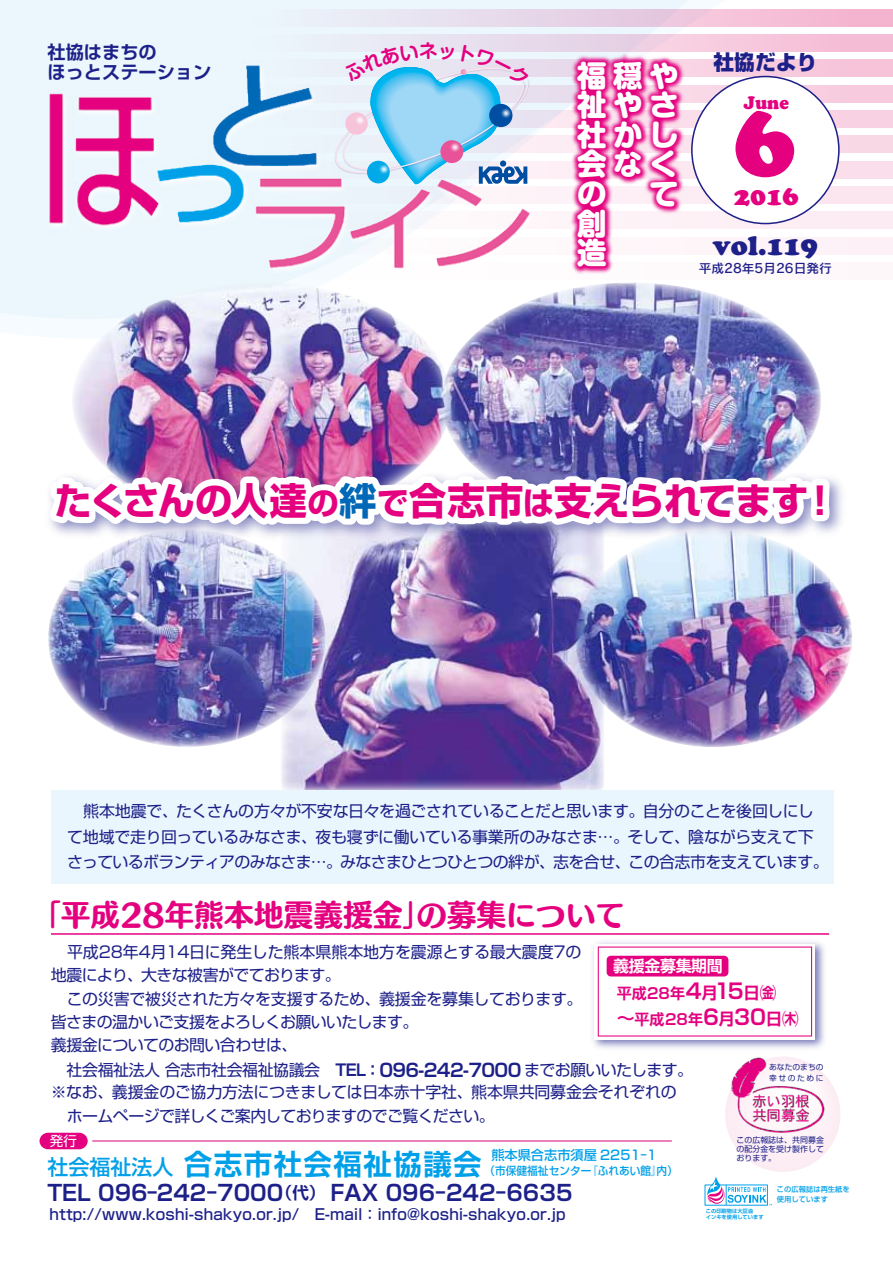
<style>
.page{position:relative;width:893px;height:1263px;background:#fff}
.page>*{position:absolute;margin:0;border:0;box-sizing:border-box;transform-origin:0 0}
.t1{font:97.5px "Cooper Black Std";color:#e4007f}
.t2{font:700 37.5px "Shin Go Pro";letter-spacing:-.03em;color:#e4007f}
.t3{font:29.7px "Humming Std E";color:#e4007f}
.t4{font:800 29.55px/29.5px "Shin M Go Pro";color:#fff}
.t5{font:700 28.5px "Shin Go Pro De";letter-spacing:.05em;color:#00a0e9}
.t6{font:27px "Cooper Black Std";color:#1d2088}
.t7{font:25.5px "Cooper Black Std";color:#e4007f}
.t8{font:700 21.75px "Shin Go Pro De";color:#1d2088}
.t9{font:500 21px "Shin Go Pro";color:#00a0e9}
.t10{font:700 21px "Shin Go Pro De";color:#e4007f}
.t11{font:800 20.7px "Shin Go Pro";color:#1d2088}
.t12{font:700 18.15px "Shin Go Pro De";color:#1d2088}
.t13{font:700 18px "Shin Go Pro De";letter-spacing:-.035em;color:#1d2088}
.t14{font:18px "Cooper Black Std";color:#e4007f;scale:.95 1}
.t15{font:700 18px "Shin Go Pro De";color:#e4007f}
.t16{font:700 16.5px "Shin Go Pro De";color:#e4007f}
.t17{font:700 16.5px "Shin Go Pro De";color:#1d2088}
.t18{font:15.9px/25.5px "Shin Go Pro";letter-spacing:-.025em;color:#1d2088}
.t19{font:15.9px "Shin Go Pro";letter-spacing:-.005em;color:#1d2088}
.t20{font:700 15.9px "Shin Go Pro De";letter-spacing:-.02em;color:#fff}
.t21{font:500 15px "Shin Go Pro";letter-spacing:.015em;color:#1d2088}
.t22{font:700 15px "Shin Go Pro De";letter-spacing:.015em;color:#e4007f}
.t23{font:13.5px "Shin Go Pro";color:#fff}
.t24{font:500 13.2px "Shin Go Pro";color:#00a0e9}
.t25{font:12.75px "Rodin Pro DB";color:#1d2088}
.t26{font:500 11.25px "Shin Go Pro";color:#00a0e9;scale:.95 1}
.t27{font:7.95px/9px "Shin Go Pro";color:#1d2088;text-align:justify}
.t28{font:7.8px/11.1px "Shin Go Pro";color:#1d2088}
.t29{font:500 7.35px/10.5px "Shin Go Pro";color:#00a0e9}
.t30{font:700 5.25px/6px "Shin Go Pro De";color:#00a0e9}
.s1{font-size:31.5px}
.s2{color:#0068b7}
.s3{font-family:"Shin Go Pro De";font-weight:700}
.s4{font-size:15.9px}
</style>
<div class="page">
<hr style="left:92px;top:1141px;width:580px;height:1px;background:#dd007f">
<div style="left:40px;top:1133px;width:48px;height:16px;background:#e4007f;border-radius:8px"></div>
<svg style="left:704px;top:1176px;width:68px;height:30px"></svg>
<div style="left:0;top:9px;width:893px;height:17px;background:#f5b9d3"></div>
<div style="left:0;top:35px;width:893px;height:17px;background:#f6c0d8"></div>
<div style="left:0;top:60px;width:893px;height:17px;background:#f7c7dc"></div>
<div style="left:0;top:85px;width:893px;height:17px;background:#f7cade"></div>
<div style="left:0;top:111px;width:893px;height:17px;background:#f8d1e2"></div>
<div style="left:0;top:136px;width:893px;height:17px;background:#f9d8e6"></div>
<div style="left:0;top:161px;width:893px;height:17px;background:#fadeeb"></div>
<div style="left:0;top:186px;width:893px;height:17px;background:#fbe5ef"></div>
<div style="left:0;top:212px;width:893px;height:17px;background:#fcecf3"></div>
<div style="left:0;top:237px;width:893px;height:17px;background:#fdf2f7"></div>
<div style="left:0;top:262px;width:893px;height:17px;background:#fef8fb"></div>
<svg style="left:0;top:0;width:744px;height:319px;background:#ebf3fa"></svg>
<img style="left:34px;top:50px;width:483px;height:234px">
<img style="left:358px;top:187px;width:51px;height:8px">
<div style="left:692px;top:77px;width:147px;height:147px;background:#fff;border-radius:50%"></div>
<img style="left:517px;top:1px;width:221px;height:281px">
<div style="left:725px;top:1056px;width:115px;height:116px;background:#fcebf3;border-radius:50%"></div>
<div style="left:737px;top:1060px;width:97px;height:97px;background:#fdeff5;border-radius:50%"></div>
<div style="left:747px;top:1063px;width:81px;height:81px;background:#fdf3f7;border-radius:50%"></div>
<img style="left:728px;top:1056px;width:97px;height:77px">
<img style="left:281px;top:616px;width:323px;height:174px">
<img style="left:48px;top:616px;width:278px;height:131px">
<img style="left:575px;top:552px;width:277px;height:195px">
<img style="left:451px;top:282px;width:370px;height:177px">
<img style="left:72px;top:282px;width:379px;height:130px">
<div style="left:51px;top:790px;width:782px;height:93px;background:#eaf6fd"></div>
<img style="left:592px;top:942px;width:233px;height:106px">
<div style="left:594px;top:944px;width:221px;height:95px;background:#fff"></div>
<div style="left:598px;top:946px;width:214px;height:90px;border:1px solid #e4007f"></div>
<div style="left:607px;top:956px;width:121px;height:20px;background:#e4007f;border-radius:4px"></div>
<hr style="left:51px;top:933px;width:778px;height:2px;background:#e4007f">
<img style="left:717px;top:459px;width:125px;height:93px">
<img style="left:50px;top:412px;width:626px;height:204px">
<img style="left:649px;top:459px;width:68px;height:589px">
<svg style="left:687px;top:469px;width:149px;height:67px"></svg>
<svg style="left:331px;top:42px;width:203px;height:145px;background:#b8d8f0"></svg>
<p class="t12" style="left:48px;top:37px;width:111px">社協はまちの</p>
<p class="t12" style="left:48px;top:58px;width:165px">ほっとステーション</p>
<h3 class="t4" style="left:577px;top:57px;width:102px">福穏や祉やさ社かし会なくの<br>創<br>造</h3>
<h3 class="t11" style="left:714px;top:46px;width:105px">社協だより</h3>
<p class="t14" style="left:744px;top:92px;width:49px">June</p>
<h1 class="t1" style="left:734px;top:83px;width:63px">6</h1>
<h3 class="t4" style="left:649px;top:175px;width:29px">て</h3>
<h3 class="t7" style="left:734px;top:181px;width:66px">2016</h3>
<h3 class="t6" style="left:713px;top:230px;width:106px">vol.119</h3>
<p class="t25" style="left:699px;top:260px;width:135px">平成28年5月26日発行</p>
<h2 class="t2" style="left:54px;top:471px;width:756px">たくさんの人達<span class="s1">の</span><span class="s2">絆</span><span class="s1">で</span>合志市<span class="s1">は</span>支えられてます</h2>
<h2 class="t2" style="left:801px;top:471px;width:39px">!</h2>
<p class="t18" style="left:67px;top:796px;width:763px">　熊本地震で、たくさんの方々が不安な日々を過ごされていることだと思います。自分のことを後回しにして地域で走り回っているみなさま、夜も寝ずに働いている事業所のみなさま…。そして、陰ながら支えて下さっているボランティアのみなさま…。みなさまひとつひとつの絆が、志を合せ、この合志市を支えています。</p>
<h3 class="t3" style="left:31px;top:893px;width:403px">「平成28年熊本地震義援金」</h3>
<h3 class="t3" style="left:417px;top:893px;width:210px">の募集について</h3>
<p class="t19" style="left:51px;top:939px;width:532px">　平成28年4月14日に発生した熊本県熊本地方を震源とする最大震度7の</p>
<p class="t18" style="left:51px;top:960px;width:291px">地震により、大きな被害がでております。</p>
<p class="t18" style="left:51px;top:984px;width:533px">　この災害で被災された方々を支援するため、義援金を募集しております。</p>
<p class="t18" style="left:51px;top:1007px;width:369px">皆さまの温かいご支援をよろしくお願いいたします。</p>
<p class="t18" style="left:51px;top:1031px;width:248px">義援金についてのお問い合わせは、</p>
<p class="t18" style="left:524px;top:1055px;width:170px">までお願いいたします。</p>
<p class="t20" style="left:613px;top:953px;width:111px">義援金募集期間</p>
<h3 class="t10" style="left:686px;top:974px;width:17px">4</h3>
<h3 class="t10" style="left:714px;top:974px;width:31px">15</h3>
<p class="t16" style="left:743px;top:980px;width:34px">日㈮</p>
<p class="t16" style="left:701px;top:980px;width:18px">月</p>
<p class="t22" style="left:617px;top:981px;width:70px">平成28年</p>
<h3 class="t10" style="left:703px;top:1000px;width:17px">6</h3>
<h3 class="t10" style="left:734px;top:1000px;width:33px">30</h3>
<p class="t16" style="left:766px;top:1005px;width:34px">日㈭</p>
<p class="t16" style="left:718px;top:1005px;width:18px">月</p>
<p class="t22" style="left:634px;top:1007px;width:70px">平成28年</p>
<p class="t15" style="left:617px;top:1003px;width:20px">～</p>
<p class="t18" style="left:51px;top:1055px;width:317px">　社会福祉法人合志市社会福祉協議会　<span class="s3">TEL</span></p>
<p class="t18" style="left:51px;top:1077px;width:628px">※なお、義援金のご協力方法につきましては日本赤十字社、熊本県共同募金会それぞれの</p>
<p class="t18" style="left:67px;top:1101px;width:429px">ホームページで詳しくご案内しておりますのでご覧ください。</p>
<p class="t13" style="left:365px;top:1055px;width:158px"><span class="s4">：</span>096-242-7000</p>
<p class="t28" style="left:769px;top:1060px;width:56px">あなたのまちの幸せのために</p>
<p class="t23" style="left:50px;top:1130px;width:28px">発行</p>
<h3 class="t9" style="left:47px;top:1149px;width:128px">社会福祉法人</h3>
<h3 class="t5" style="left:184px;top:1140px;width:299px">合志市社会福祉協議会</h3>
<p class="t24" style="left:491px;top:1144px;width:167px">熊本県合志市須屋 2251-1</p>
<p class="t26" style="left:587px;top:1162px;width:97px">『ふれあい館内』 (</p>
<p class="t26" style="left:484px;top:1162px;width:114px">（市保健福祉センター</p>
<h3 class="t8" style="left:47px;top:1175px;width:237px">TEL 096-242-7000</h3>
<p class="t21" style="left:49px;top:1202px;width:518px">http://www.koshi-shakyo.or.jp 　/ E-mail：info@koshi-shakyo.or.jp</p>
<h3 class="t8" style="left:330px;top:1175px;width:244px">FAX 096-242-6635</h3>
<p class="t17" style="left:276px;top:1179px;width:51px">（代）</p>
<p class="t27" style="left:736px;top:1135px;width:89px">この広報誌は、共同募金の配分金を受け製作しております。</p>
<p class="t30" style="left:706px;top:1207px;width:59px">この印刷物は大豆油<br>インキを使用しています</p>
<p class="t29" style="left:777px;top:1183px;width:75px">この広報誌は再生紙を使用しています</p>
</div>
